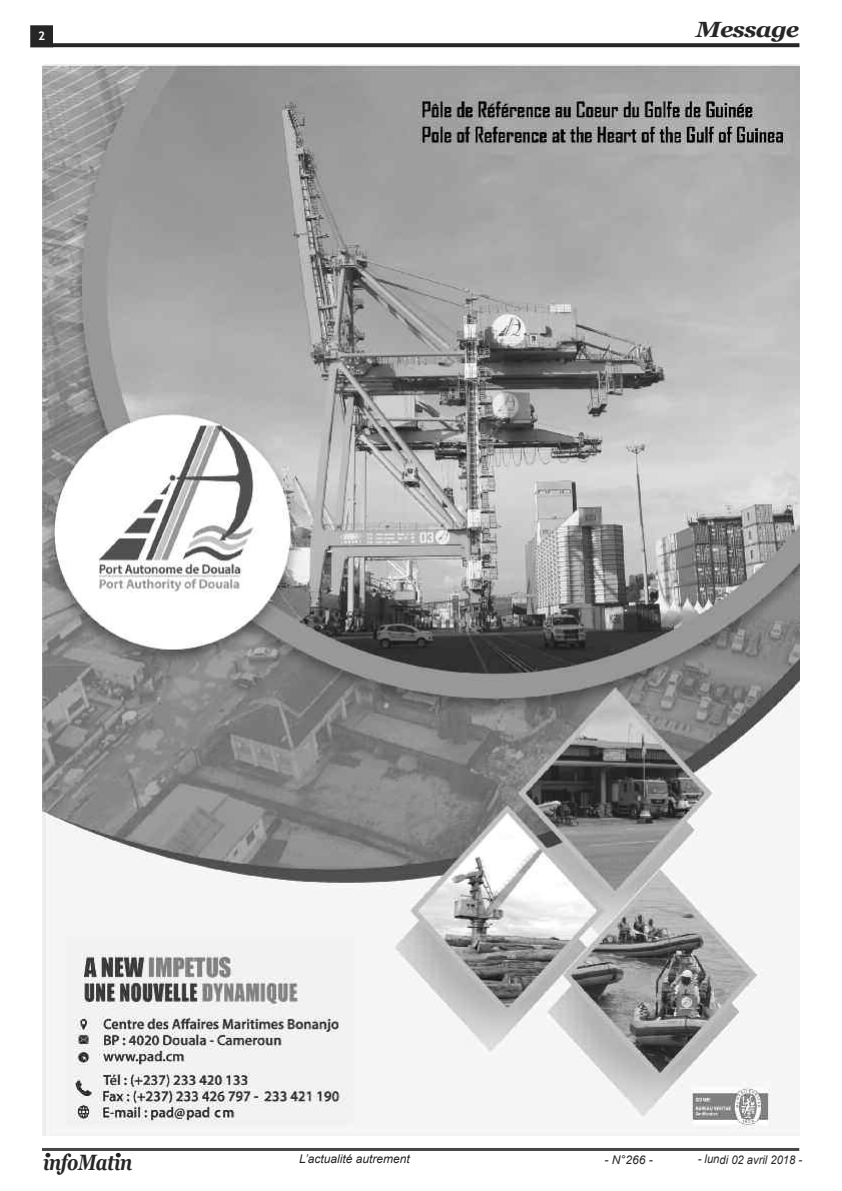
<style>
.page{position:relative;width:842px;height:1191px;background:#fff}
.page>*{position:absolute;margin:0;border:0;box-sizing:border-box;transform-origin:0 0}
.t1{font:italic 700 22.1px "Georgia";letter-spacing:-.025em;color:#272627;scale:.8 1}
.t2{font:italic 700 22px "Georgia";letter-spacing:-.035em;color:#272627;scale:1.1 1}
.t3{font:italic 12px "Arial";color:#272627}
.t4{font:italic 12px "Arial";color:#272627;scale:.93 1}
.t5{font:700 12px "Trebuchet MS";color:#fff}
</style>
<div class="page">
<svg style="left:53px;top:43px;width:746px;height:4px;fill:#272627"></svg>
<div style="left:31px;top:26px;width:21px;height:21px;background:#272627"></div>
<div style="left:30px;top:26px;width:23px;height:21px;border:1px solid #272627"></div>
<svg style="left:46px;top:1152px;width:4px;height:5px"></svg>
<svg style="left:116px;top:1152px;width:5px;height:5px"></svg>
<hr style="left:42px;top:1148px;width:757px;height:3px;background:#484747">
<img style="left:43px;top:64px;width:756px;height:1071px">
<p class="t5" style="left:38px;top:28px;width:9px">2</p>
<h2 class="t2" style="left:696px;top:17px;width:96px">Message</h2>
<h1 class="t1" style="left:43px;top:1149px;width:113px">infoMatin</h1>
<p class="t3" style="left:299px;top:1151px;width:112px">L’actualité autrement</p>
<p class="t3" style="left:605px;top:1153px;width:50px">- N°266 -</p>
<p class="t4" style="left:698px;top:1152px;width:114px">- lundi 02 avril 2018 -</p>
</div>
